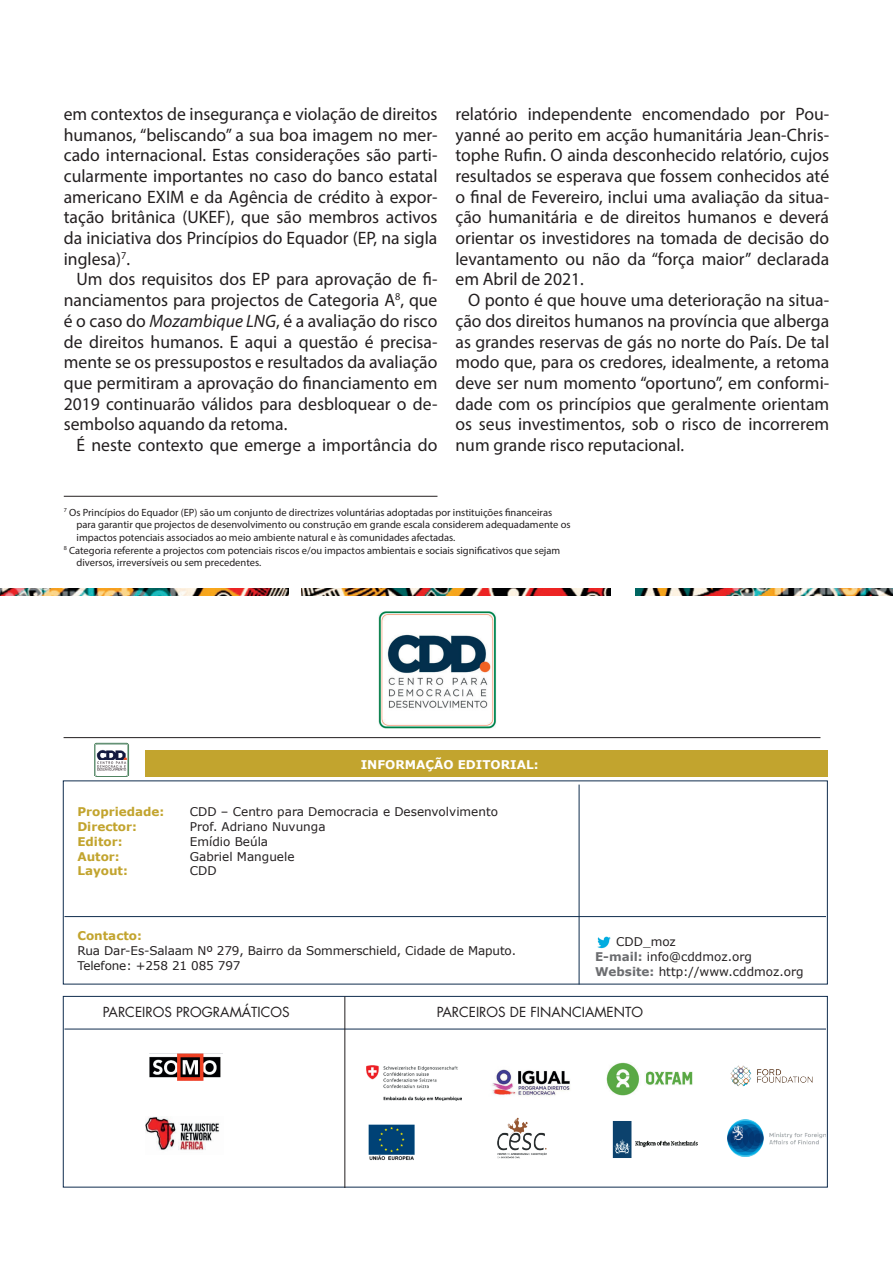
<style>
.page{position:relative;width:893px;height:1263px;background:#fff}
.page>*{position:absolute;margin:0;border:0;box-sizing:border-box;transform-origin:0 0}
.t1{font:18px/20.7px "Myriad Pro";color:#231f20;text-align:justify}
.t2{font:13.5px "Futura LT";color:#231f20}
.t3{font:12px/15px "Verdana";color:#231f20}
.t4{font:700 12px "Verdana";color:#c2a42e}
.t5{font:700 12px "Verdana";color:#fff}
.t6{font:700 10.8px "Times New Roman";color:#231f20}
.t7{font:10.5px "Myriad Pro";color:#231f20}
.s1{font-style:italic}
.s2{font-weight:700;color:#6c6d70}
</style>
<div class="page">
<hr style="left:64px;top:496px;width:373px;height:1px;background:#231f20">
<hr style="left:64px;top:737px;width:756px;height:1px;background:#231f20">
<div style="left:145px;top:750px;width:682px;height:27px;background:#c2a42e"></div>
<div style="left:63px;top:996px;width:764px;height:191px;border:1px solid #102d4e"></div>
<hr style="left:579px;top:784px;width:1px;height:200px;background:#102d4e">
<img style="left:597px;top:936px;width:14px;height:13px">
<img style="left:94px;top:742px;width:35px;height:35px">
<img style="left:368px;top:1124px;width:46px;height:37px">
<hr style="left:64px;top:1029px;width:762px;height:1px;background:#102d4e">
<hr style="left:64px;top:916px;width:762px;height:1px;background:#102d4e">
<img style="left:366px;top:1065px;width:95px;height:36px">
<img style="left:607px;top:1062px;width:85px;height:33px">
<img style="left:730px;top:1065px;width:83px;height:22px">
<img style="left:612px;top:1121px;width:86px;height:37px">
<img style="left:492px;top:1069px;width:78px;height:27px">
<img style="left:497px;top:1117px;width:50px;height:42px">
<img style="left:146px;top:1116px;width:73px;height:34px">
<img style="left:150px;top:1054px;width:71px;height:27px">
<img style="left:727px;top:1120px;width:98px;height:36px">
<hr style="left:345px;top:996px;width:1px;height:192px;background:#231f20">
<img style="left:1px;top:588px;width:287px;height:7px">
<img style="left:301px;top:588px;width:310px;height:7px">
<img style="left:635px;top:588px;width:258px;height:7px">
<img style="left:379px;top:611px;width:117px;height:117px">
<p class="t1" style="left:64px;top:103px;width:375px">em contextos de insegurança e violação de direitos humanos, “beliscando” a sua boa imagem no mer&shy;cado internacional. Estas considerações são parti&shy;cularmente importantes no caso do banco estatal americano EXIM e da Agência de crédito à expor&shy;tação britânica (UKEF), que são membros activos da iniciativa dos Princípios do Equador (EP, na sigla inglesa)<sup>7</sup>.</p>
<p class="t1" style="left:64px;top:269px;width:375px;text-indent:13px">Um dos requisitos dos EP para aprovação de fi&shy;nanciamentos para projectos de Categoria A<sup>8</sup>, que é o caso do <span class="s1">Mozambique LNG</span>, é a avaliação do risco de direitos humanos. E aqui a questão é precisa&shy;mente se os pressupostos e resultados da avaliação que permitiram a aprovação do financiamento em 2019 continuarão válidos para desbloquear o de&shy;sembolso aquando da retoma.</p>
<p class="t1" style="left:77px;top:434px;width:362px">É neste contexto que emerge a importância do</p>
<p class="t1" style="left:455px;top:103px;width:375px">relatório independente encomendado por Pou&shy;yanné ao perito em acção humanitária Jean-Chris&shy;tophe Rufin. O ainda desconhecido relatório, cujos resultados se esperava que fossem conhecidos até o final de Fevereiro, inclui uma avaliação da situa&shy;ção humanitária e de direitos humanos e deverá orientar os investidores na tomada de decisão do levantamento ou não da “força maior” declarada em Abril de 2021.</p>
<p class="t1" style="left:455px;top:289px;width:375px;text-indent:13px">O ponto é que houve uma deterioração na situa&shy;ção dos direitos humanos na província que alberga as grandes reservas de gás no norte do País. De tal modo que, para os credores, idealmente, a retoma deve ser num momento “oportuno”, em conformi&shy;dade com os princípios que geralmente orientam os seus investimentos, sob o risco de incorrerem num grande risco reputacional.</p>
<p class="t7" style="left:64px;top:506px;width:490px"><sup>7</sup> Os Princípios do Equador (EP) são um conjunto de directrizes voluntárias adoptadas por instituições financeiras</p>
<p class="t7" style="left:77px;top:518px;width:496px">para garantir que projectos de desenvolvimento ou construção em grande escala considerem adequadamente os</p>
<p class="t7" style="left:77px;top:531px;width:380px">impactos potenciais associados ao meio ambiente natural e às comunidades afectadas.</p>
<p class="t7" style="left:64px;top:544px;width:498px"><sup>8</sup> Categoria referente a projectos com potenciais riscos e/ou impactos ambientais e sociais significativos que sejam</p>
<p class="t7" style="left:77px;top:556px;width:186px">diversos, irreversíveis ou sem precedentes.</p>
<p class="t5" style="left:361px;top:757px;width:179px">INFORMAÇÃO EDITORIAL:</p>
<p class="t4" style="left:77px;top:803px;width:89px">Propriedade:</p>
<p class="t3" style="left:190px;top:804px;width:310px">CDD – Centro para Democracia e Desenvolvimento</p>
<p class="t4" style="left:77px;top:818px;width:61px">Director:</p>
<p class="t3" style="left:190px;top:819px;width:137px">Prof. Adriano Nuvunga</p>
<p class="t4" style="left:77px;top:833px;width:47px">Editor:</p>
<p class="t3" style="left:190px;top:834px;width:80px">Emídio Beúla</p>
<p class="t4" style="left:77px;top:848px;width:44px">Autor:</p>
<p class="t3" style="left:190px;top:849px;width:106px">Gabriel Manguele</p>
<p class="t4" style="left:77px;top:863px;width:52px">Layout:</p>
<p class="t3" style="left:190px;top:863px;width:28px">CDD</p>
<p class="t4" style="left:77px;top:927px;width:66px">Contacto:</p>
<p class="t3" style="left:77px;top:943px;width:440px">Rua Dar-Es-Salaam Nº 279, Bairro da Sommerschield, Cidade de Maputo.<br>Telefone: +258 21 085 797</p>
<p class="t3" style="left:595px;top:934px;width:210px;text-indent:21px">CDD_moz<br><span class="s2">E-mail:</span> info@cddmoz.org<br><span class="s2">Website:</span> http://www.cddmoz.org</p>
<p class="t2" style="left:103px;top:1003px;width:188px">PARCEIROS PROGRAMÁTICOS</p>
<p class="t2" style="left:437px;top:1003px;width:208px">PARCEIROS DE FINANCIAMENTO</p>
<p class="t6" style="left:143px;top:1006px;width:119px">Parceiros programáticos:</p>
</div>
